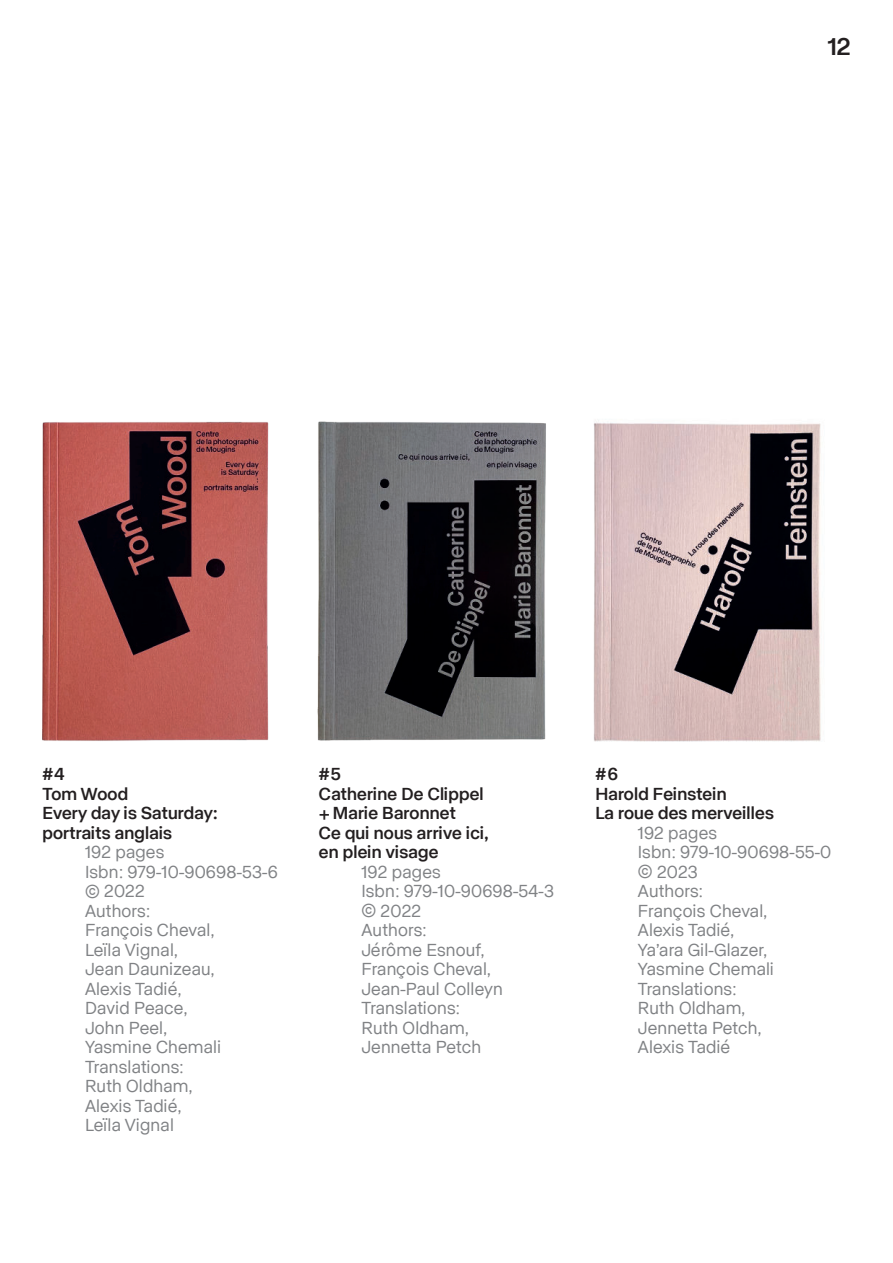
<style>
.page{position:relative;width:893px;height:1263px;background:#fff}
.page>*{position:absolute;margin:0;border:0;box-sizing:border-box;transform-origin:0 0}
.t1{font:24.6px "ABC Normal Neutral";color:#231f20}
.t2{font:17.7px/19.5px "ABC Normal";letter-spacing:.01em;color:#808285}
.t3{font:17.7px/19.5px "ABC Normal Neutral";letter-spacing:.01em;color:#231f20}
.s1{font-size:19.5px}
.s2{font-family:"ABC Normal";font-size:20.25px}
</style>
<div class="page">
<img style="left:42px;top:421px;width:227px;height:320px">
<img style="left:317px;top:421px;width:229px;height:320px">
<img style="left:593px;top:422px;width:228px;height:320px">
<h1 class="t1" style="left:828px;top:33px;width:24px">12</h1>
<p class="t3" style="left:43px;top:764px;width:177px">#4<br>Tom Wood<br>Every day is Saturday: portraits anglais</p>
<p class="t2" style="left:85px;top:841px;width:194px">192 pages<br>Isbn: 979-10-90698-53-6 <span class="s1">©</span> 2022<br>Authors:<br>François Cheval,<br>Leïla Vignal,<br>Jean Daunizeau,<br>Alexis Tadié,<br>David Peace,<br>John Peel,<br>Yasmine Chemali<br>Translations:<br>Ruth Oldham,<br>Alexis Tadié,<br>Leïla Vignal</p>
<p class="t3" style="left:319px;top:764px;width:171px">#5<br>Catherine De Clippel <span class="s2">+</span> Marie Baronnet<br>Ce qui nous arrive ici, en plein visage</p>
<p class="t2" style="left:361px;top:861px;width:194px">192 pages<br>Isbn: 979-10-90698-54-3 <span class="s1">©</span> 2022<br>Authors:<br>Jérôme Esnouf,<br>François Cheval,<br>Jean-Paul Colleyn<br>Translations:<br>Ruth Oldham,<br>Jennetta Petch</p>
<p class="t3" style="left:595px;top:764px;width:180px">#6<br>Harold Feinstein<br>La roue des merveilles</p>
<p class="t2" style="left:638px;top:822px;width:195px">192 pages<br>Isbn: 979-10-90698-55-0 <span class="s1">©</span> 2023<br>Authors:<br>François Cheval,<br>Alexis Tadié,<br>Ya’ara Gil-Glazer,<br>Yasmine Chemali<br>Translations:<br>Ruth Oldham,<br>Jennetta Petch,<br>Alexis Tadié</p>
</div>
